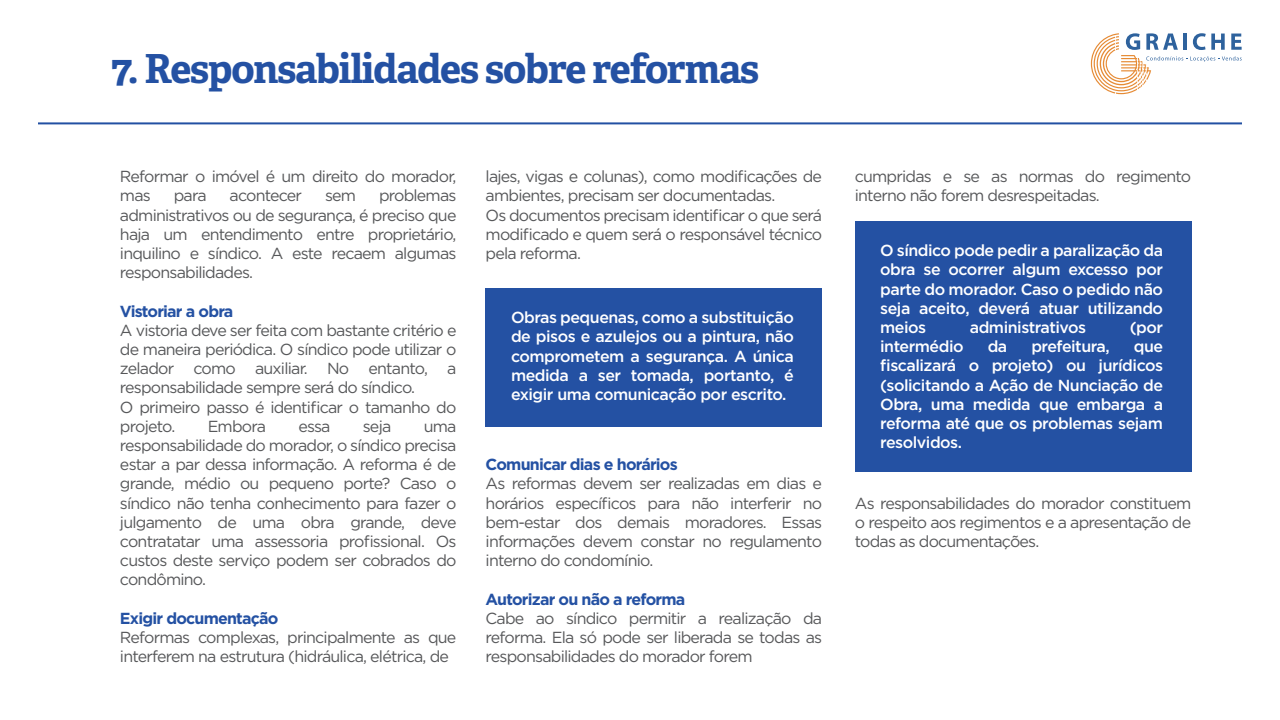
<style>
.page{position:relative;width:1280px;height:720px;background:#fff}
.page>*{position:absolute;margin:0;border:0;box-sizing:border-box;transform-origin:0 0}
.t1{font:700 40px "Adelle Basic";letter-spacing:-.035em;color:#2451a3}
.t2{font:16px/19.2px "Gotham";letter-spacing:-.05em;color:#57585a}
.t3{font:500 16px/19.2px "Gotham";letter-spacing:-.03em;color:#fff;text-align:justify}
.t4{font:700 16px "Gotham";letter-spacing:-.05em;color:#2451a3}
</style>
<div class="page">
<div style="left:486px;top:289px;width:336px;height:138px;background:#2451a3"></div>
<hr style="left:38px;top:122px;width:1204px;height:2px;background:#2250a3">
<svg style="left:1091px;top:33px;width:151px;height:61px"></svg>
<div style="left:855px;top:222px;width:336px;height:250px;background:#2451a3"></div>
<h1 class="t1" style="left:111px;top:43px;width:650px">7. Responsabilidades sobre reformas</h1>
<p class="t2" style="left:120px;top:167px;width:338px">Reformar o imóvel é um direito do morador, mas</p>
<p class="t2" style="left:120px;top:186px;width:338px;text-align:justify;text-indent:259px">problemas administrativos ou de segurança, é preciso que haja um entendimento entre proprietário, inquilino e síndico. A este recaem algumas responsabilidades.</p>
<p class="t4" style="left:120px;top:300px;width:115px">Vistoriar a obra</p>
<p class="t2" style="left:120px;top:320px;width:338px">A vistoria deve ser feita com bastante critério e de maneira periódica. O síndico pode utilizar o zelador como auxiliar. No entanto, a responsabilidade sempre será do síndico.<br>O primeiro passo é identificar o tamanho do projeto.</p>
<p class="t2" style="left:174px;top:186px;width:34px">para</p>
<p class="t2" style="left:230px;top:186px;width:74px">acontecer</p>
<p class="t2" style="left:325px;top:186px;width:33px">sem</p>
<p class="t2" style="left:208px;top:416px;width:60px">Embora</p>
<p class="t2" style="left:298px;top:416px;width:34px">essa</p>
<p class="t2" style="left:363px;top:416px;width:30px">seja</p>
<p class="t2" style="left:120px;top:416px;width:338px;text-align:justify;text-indent:304px">uma responsabilidade do morador, o síndico precisa estar a par dessa informação. A reforma é de grande, médio ou pequeno porte? Caso o síndico não tenha conhecimento para fazer o julgamento de uma obra grande, deve contratatar uma assessoria profissional. Os custos deste serviço podem ser cobrados do condômino.</p>
<p class="t4" style="left:120px;top:608px;width:160px">Exigir documentação</p>
<p class="t2" style="left:120px;top:627px;width:338px">Reformas complexas, principalmente as que interferem na estrutura (hidráulica, elétrica, de</p>
<p class="t2" style="left:486px;top:167px;width:338px">lajes, vigas e colunas), como modificações de ambientes, precisam ser documentadas.<br>Os documentos precisam identificar o que será modificado e quem será o responsável técnico pela reforma.</p>
<p class="t3" style="left:511px;top:308px;width:284px">Obras pequenas, como a substituição de pisos e azulejos ou a pintura, não comprometem a segurança. A única medida a ser tomada, portanto, é exigir uma comunicação por escrito.</p>
<p class="t4" style="left:486px;top:454px;width:194px">Comunicar dias e horários</p>
<p class="t2" style="left:486px;top:474px;width:338px;text-align:justify">As reformas devem ser realizadas em dias e horários específicos para não interferir no bem-estar dos demais moradores. Essas informações devem constar no regulamento interno do condomínio.</p>
<p class="t4" style="left:486px;top:588px;width:201px">Autorizar ou não a reforma</p>
<p class="t2" style="left:486px;top:608px;width:338px;text-align:justify">Cabe ao síndico permitir a realização da reforma. Ela só pode ser liberada se todas as responsabilidades do morador forem</p>
<p class="t2" style="left:855px;top:167px;width:338px">cumpridas e se as normas do regimento interno não forem desrespeitadas.</p>
<p class="t3" style="left:880px;top:241px;width:284px">O síndico pode pedir a paralização da obra se ocorrer algum excesso por parte do morador. Caso o pedido não seja aceito, deverá atuar utilizando meios</p>
<p class="t3" style="left:970px;top:318px;width:118px">administrativos</p>
<p class="t3" style="left:1130px;top:318px;width:35px">(por</p>
<p class="t3" style="left:880px;top:337px;width:85px">intermédio</p>
<p class="t3" style="left:988px;top:337px;width:21px">da</p>
<p class="t3" style="left:1031px;top:337px;width:80px">prefeitura,</p>
<p class="t3" style="left:880px;top:337px;width:284px;text-indent:254px">que fiscalizará o projeto) ou jurídicos (solicitando a Ação de Nunciação de Obra, uma medida que embarga a reforma até que os problemas sejam resolvidos.</p>
<p class="t2" style="left:855px;top:493px;width:338px;text-align:justify">As responsabilidades do morador constituem o respeito aos regimentos e a apresentação de todas as documentações.</p>
</div>
